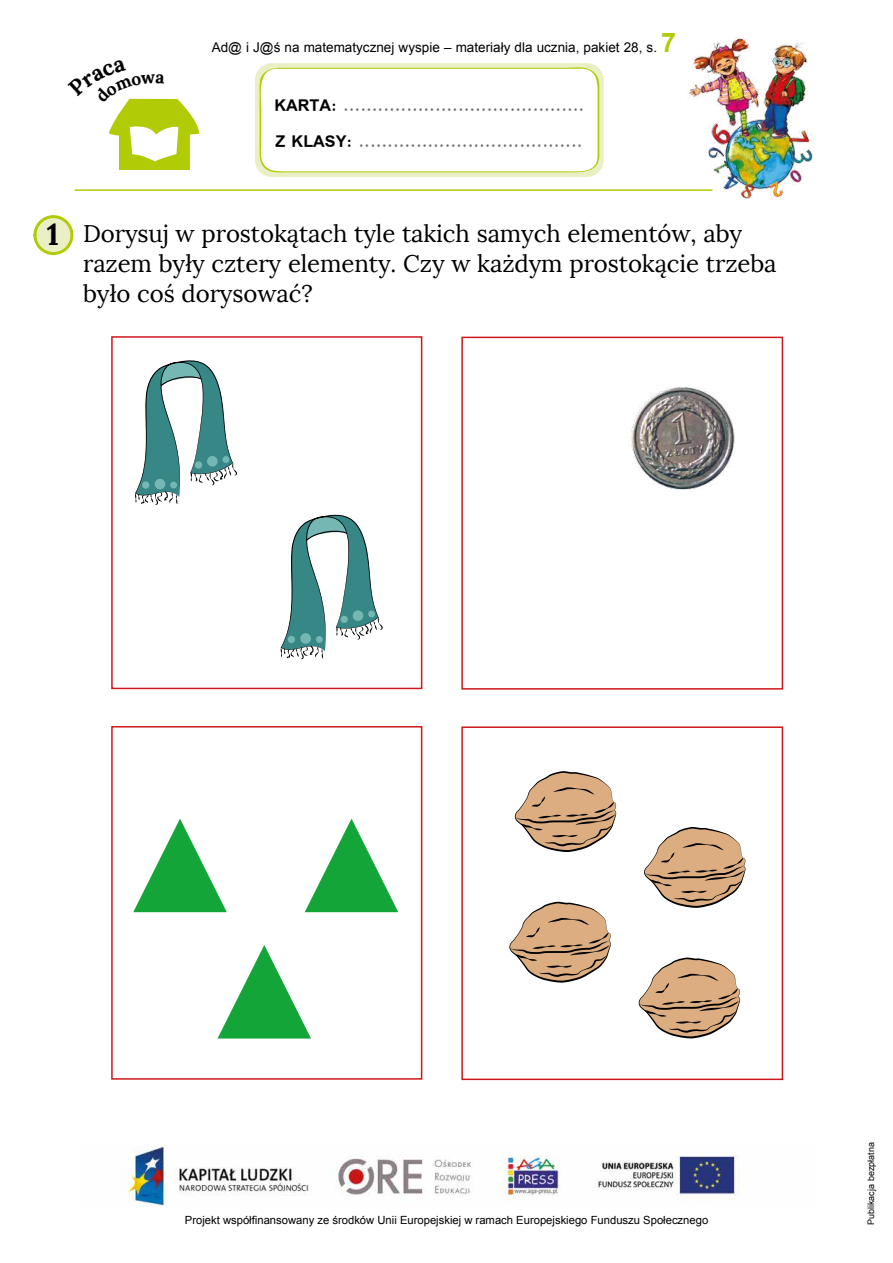
<style>
.page{position:relative;width:893px;height:1263px;background:#fff}
.page>*{position:absolute;margin:0;border:0;box-sizing:border-box;transform-origin:0 0}
.t1{font:24px/30px "Lora";letter-spacing:-.005em;color:#000}
.t2{font:700 18px/35.2px "Simplified Arabic";color:#706f6f}
.t3{font:13.5px "Arial";color:#000}
.t4{font:11.25px "Arial";color:#000}
.t5{font:9px "Arial";color:#000}
.s1{font-weight:700;font-size:27px;color:#b2cb07}
.s2{color:#000}
.s3{font-weight:700;font-size:30px}
</style>
<div class="page">
<hr style="left:75px;top:189px;width:637px;height:2px;background:#b2cb07">
<img style="left:688px;top:38px;width:125px;height:161px">
<div style="left:255px;top:63px;width:349px;height:114px;background:#eaefc6;border-radius:17px"></div>
<div style="left:119px;top:117px;width:70px;height:53px;background:#b2cb07"></div>
<img style="left:122px;top:1146px;width:615px;height:60px">
<div style="left:111px;top:336px;width:311px;height:353px;border:2px solid #cd171a"></div>
<div style="left:111px;top:726px;width:311px;height:354px;border:2px solid #cd171a"></div>
<div style="left:461px;top:337px;width:322px;height:353px;border:2px solid #cd171a"></div>
<div style="left:461px;top:726px;width:322px;height:354px;border:2px solid #cd171a"></div>
<svg style="left:33px;top:215px;width:41px;height:41px"></svg>
<img style="left:631px;top:387px;width:104px;height:103px">
<svg style="left:515px;top:771px;width:102px;height:81px"></svg>
<svg style="left:644px;top:827px;width:102px;height:81px"></svg>
<svg style="left:509px;top:902px;width:102px;height:81px"></svg>
<svg style="left:638px;top:957px;width:102px;height:82px"></svg>
<svg style="left:133px;top:819px;width:94px;height:93px"></svg>
<svg style="left:135px;top:360px;width:102px;height:145px"></svg>
<div style="left:222px;top:456px;width:8px;height:7px;background:#74b7b3;border-radius:3px"></div>
<svg style="left:281px;top:514px;width:102px;height:145px"></svg>
<div style="left:368px;top:610px;width:7px;height:8px;background:#74b7b3;border-radius:3px"></div>
<svg style="left:305px;top:819px;width:93px;height:93px"></svg>
<svg style="left:217px;top:945px;width:94px;height:93px"></svg>
<svg style="left:108px;top:98px;width:91px;height:63px"></svg>
<svg style="left:256px;top:67px;width:345px;height:107px;background:#fbfcf5"></svg>
<p class="t3" style="left:212px;top:38px;width:466px">Ad@ i J@ś na matematycznej wyspie – materiały dla ucznia, pakiet 28, s. <span class="s1">7</span></p>
<p class="t2" style="left:274px;top:88px;width:311px"><span class="s2">KARTA:</span> ..........................................<br><span class="s2">Z KLASY:</span> .......................................</p>
<p class="t1" style="left:83px;top:219px;width:695px;text-indent:-36px"><span class="s3">1</span> Dorysuj w prostokątach tyle takich samych elementów, aby razem były cztery elementy. Czy w każdym prostokącie trzeba było coś dorysować?</p>
<p class="t4" style="left:185px;top:1212px;width:525px">Projekt współfinansowany ze środków Unii Europejskiej w ramach Europejskiego Funduszu Społecznego</p>
<p class="t5" style="left:865px;top:1225px;width:84px;rotate:-90deg">Publikacja bezpłatna</p>
</div>
